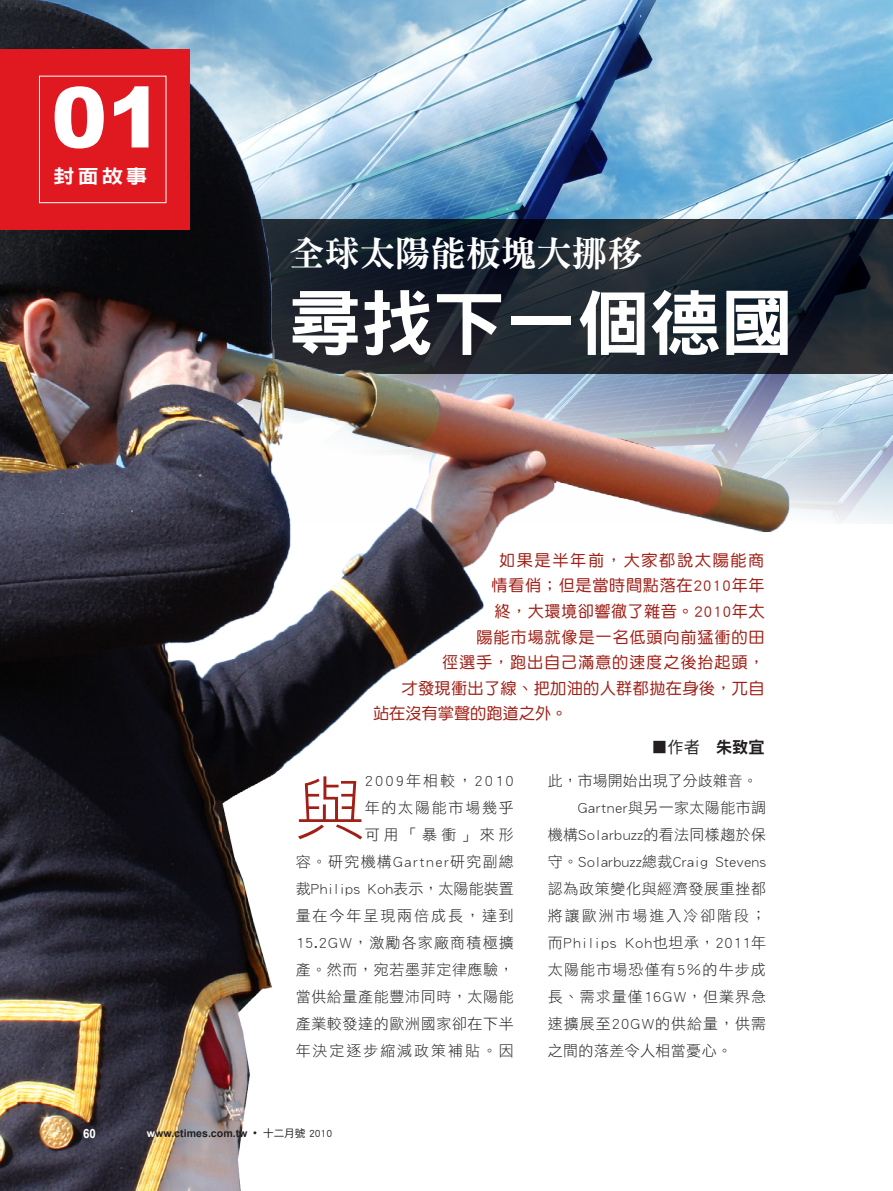
<style>
.page{position:relative;width:893px;height:1191px;background:#fff}
.page>*{position:absolute;margin:0;border:0;box-sizing:border-box;transform-origin:0 0}
.t1{font:900 84px "Arial";color:#fff}
.t2{font:72px "DF Hei Std W9";color:#fff}
.t3{font:69px "DF Hei Std W3";color:#a02017}
.t4{font:35.4px "DF Ming Std W9";color:#fff}
.t5{font:19.35px "DF Hei Std W9";color:#fff;scale:1.11 1}
.t6{font:16.5px "DF Hei Std W9";color:#231f20}
.t7{font:16.2px "DF Yuan Std W5";letter-spacing:.04em;color:#a02017}
.t8{font:16.2px "DF Yuan Std W5";letter-spacing:.02em;color:#a02017}
.t9{font:16.2px "DF Yuan Std W5";letter-spacing:.1em;color:#a02017}
.t10{font:16.2px "DF Yuan Std W5";color:#a02017}
.t11{font:15px/27px "DF Hei Std W3";letter-spacing:.08em;color:#231f20;text-align:right}
.t12{font:15px "DF Hei Std W3";letter-spacing:.055em;color:#231f20}
.t13{font:15px "DF Hei Std W3";letter-spacing:.025em;color:#231f20}
.t14{font:15px "DF Hei Std W3";color:#231f20}
.t15{font:15px "DF Hei Std W3";letter-spacing:.075em;color:#231f20}
.t16{font:15px "DF Hei Std W3";letter-spacing:.13em;color:#231f20}
.t17{font:700 12.75px "Arial";color:#fff;scale:.9 1}
.t18{font:700 10.65px "Arial";color:#231f20}
.t19{font:10.65px "DF Hei Std W5";color:#231f20}
.t20{font:3.15px "DF Hei Std W5";color:#231f20}
.s1{font-family:"DF Hei Std W5"}
.s2{color:#fff}
</style>
<div class="page">
<img style="left:821px;top:0;width:72px;height:523px">
<svg style="left:821px;top:219px;width:72px;height:155px;background:#1e252d"></svg>
<img style="left:1px;top:0;width:820px;height:1190px">
<div style="left:1px;top:49px;width:189px;height:181px;background:#e01921"></div>
<div style="left:39px;top:76px;width:127px;height:127px;border:1px solid #fff"></div>
<h1 class="t1" style="left:51px;top:56px;width:114px">01</h1>
<p class="t5" style="left:53px;top:166px;width:86px">封面故事</p>
<h3 class="t4" style="left:289px;top:234px;width:355px">全球太陽能板塊大挪移</h3>
<h2 class="t2" style="left:289px;top:284px;width:505px">尋找下一個德國</h2>
<p class="t9" style="left:499px;top:551px;width:267px">如果是半年前，大家都說太陽能商</p>
<p class="t7" style="left:491px;top:577px;width:275px">情看俏；但是當時間點落在2010年年</p>
<p class="t7" style="left:494px;top:602px;width:272px">終，大環境卻響徹了雜音。2010年太</p>
<p class="t7" style="left:476px;top:628px;width:290px">陽能市場就像是一名低頭向前猛衝的田</p>
<p class="t7" style="left:442px;top:653px;width:324px">徑選手，跑出自己滿意的速度之後抬起頭，</p>
<p class="t8" style="left:401px;top:679px;width:365px">才發現衝出了線、把加油的人群都拋在身後，兀自</p>
<p class="t10" style="left:373px;top:704px;width:196px">站在沒有掌聲的跑道之外。</p>
<p class="t6" style="left:651px;top:738px;width:115px"><span class="s1">■作者</span>　朱致宜</p>
<p class="t11" style="left:296px;top:767px;width:220px">2009年相較，2010<br>年的太陽能市場幾乎<br>可用「暴衝」來形<br>容。研究機構Gartner研究副總裁Philips Koh表示，太陽能裝置量在今年呈現兩倍成長，達到<br>15.2GW，激勵各家廠商積極擴產。然而，宛若墨菲定律應驗，當供給量產能豐沛同時，太陽能產業較發達的歐洲國家卻在下半年決定逐步縮減政策補貼。因</p>
<p class="t14" style="left:548px;top:772px;width:211px">此，市場開始出現了分歧雜音。</p>
<h3 class="t3" style="left:296px;top:770px;width:70px">與</h3>
<p class="t13" style="left:578px;top:799px;width:190px">Gartner與另一家太陽能市調</p>
<p class="t13" style="left:548px;top:826px;width:220px">機構Solarbuzz的看法同樣趨於保</p>
<p class="t12" style="left:548px;top:853px;width:220px">守。Solarbuzz總裁Craig Stevens</p>
<p class="t12" style="left:548px;top:880px;width:220px">認為政策變化與經濟發展重挫都</p>
<p class="t16" style="left:548px;top:907px;width:220px">將讓歐洲市場進入冷卻階段；</p>
<p class="t12" style="left:548px;top:934px;width:220px">而Philips Koh也坦承，2011年</p>
<p class="t15" style="left:548px;top:961px;width:220px">太陽能市場恐僅有5％的牛步成</p>
<p class="t12" style="left:548px;top:988px;width:220px">長、需求量僅16GW，但業界急</p>
<p class="t12" style="left:548px;top:1015px;width:220px">速擴展至20GW的供給量，供需</p>
<p class="t13" style="left:548px;top:1042px;width:186px">之間的落差令人相當憂心。</p>
<p class="t17" style="left:83px;top:1124px;width:16px">60</p>
<p class="t18" style="left:147px;top:1126px;width:102px"><span class="s2">w</span>ww.ctimes.com.tw</p>
<p class="t20" style="left:253px;top:1131px;width:11px">●　　</p>
<p class="t19" style="left:263px;top:1127px;width:71px">十二月號 2010</p>
</div>
